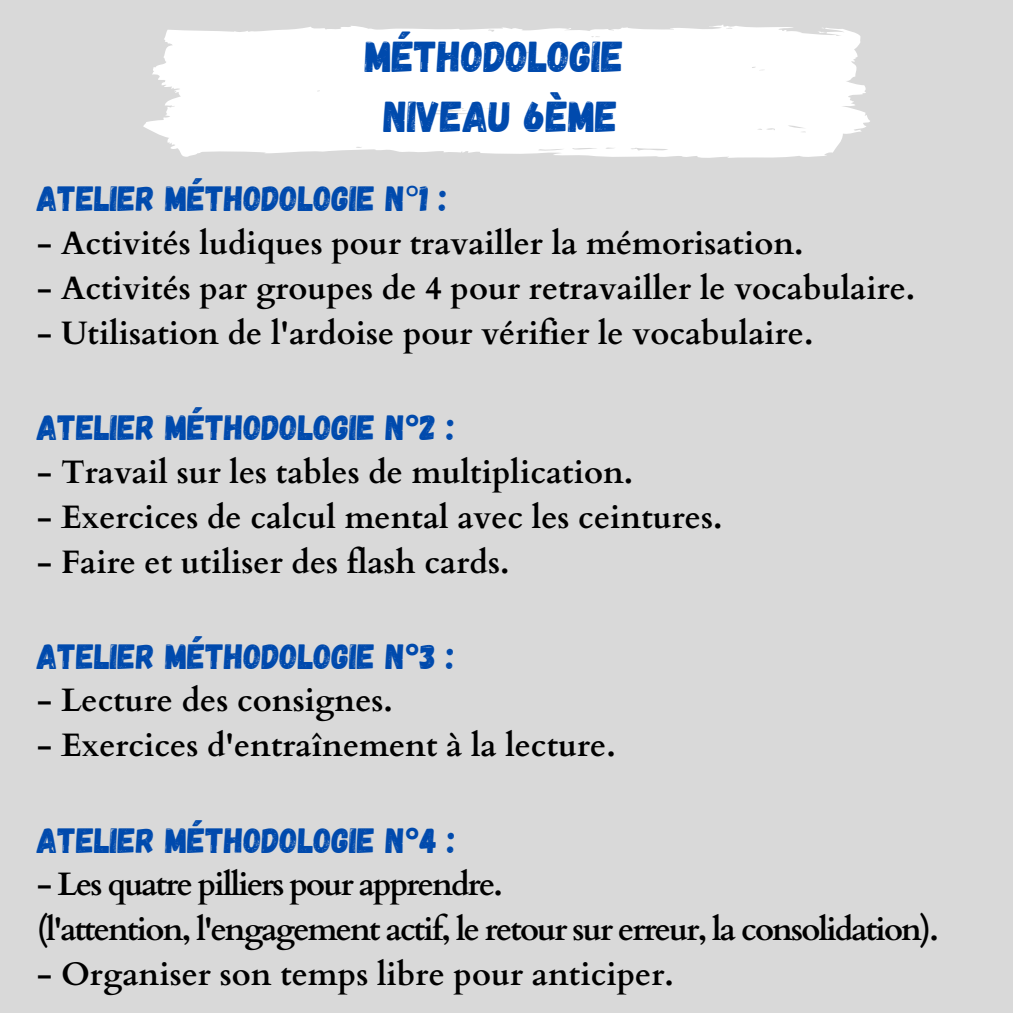
<style>
.page{position:relative;width:1013px;height:1013px;background:#fff}
.page>*{position:absolute;margin:0;border:0;box-sizing:border-box;transform-origin:0 0}
.t1{font:43.12px "Gagalin";color:#004aad}
.t2{font:35px "Gagalin";color:#004aad}
.t3{font:700 32.5px "Cardo";color:#000}
.t4{font:700 32.5px "Cardo";letter-spacing:-.055em;color:#000}
.s1{font-family:"Noto Sans"}
.s2{font-family:"Noto Sans";font-weight:700}
</style>
<div class="page">
<div style="left:0;top:0;width:1012px;height:1012px;background:#d9d9d9"></div>
<svg style="left:143px;top:25px;width:727px;height:133px;background:#fafafa"></svg>
<p class="t1" style="left:365px;top:29px;width:260px">MÉTHODOLOGIE</p>
<p class="t1" style="left:384px;top:89px;width:235px">NIVEAU 6ÈME</p>
<p class="t2" style="left:37px;top:176px;width:411px">ATELIER MÉTHODOLOGIE N<span class="s1">°</span>1 :</p>
<p class="t3" style="left:37px;top:221px;width:768px">- Activités ludiques pour travailler la mémorisation.</p>
<p class="t3" style="left:37px;top:266px;width:880px">- Activités par groupes de 4 pour retravailler le vocabulaire.</p>
<p class="t3" style="left:37px;top:311px;width:778px">- Utilisation de l'ardoise pour vérifier le vocabulaire.</p>
<p class="t2" style="left:37px;top:405px;width:419px">ATELIER MÉTHODOLOGIE N<span class="s2">°</span>2 :</p>
<p class="t3" style="left:37px;top:450px;width:598px">- Travail sur les tables de multiplication.</p>
<p class="t3" style="left:37px;top:495px;width:687px">- Exercices de calcul mental avec les ceintures.</p>
<p class="t3" style="left:37px;top:540px;width:474px">- Faire et utiliser des flash cards.</p>
<p class="t2" style="left:37px;top:634px;width:419px">ATELIER MÉTHODOLOGIE N<span class="s2">°</span>3 :</p>
<p class="t3" style="left:37px;top:679px;width:357px">- Lecture des consignes.</p>
<p class="t3" style="left:37px;top:724px;width:580px">- Exercices d'entraînement à la lecture.</p>
<p class="t2" style="left:37px;top:817px;width:420px">ATELIER MÉTHODOLOGIE N<span class="s2">°</span>4 :</p>
<p class="t4" style="left:37px;top:863px;width:467px">- Les quatre pilliers pour apprendre.</p>
<p class="t4" style="left:37px;top:908px;width:903px">(l'attention, l'engagement actif, le retour sur erreur, la consolidation).</p>
<p class="t3" style="left:37px;top:953px;width:638px">- Organiser son temps libre pour anticiper.</p>
</div>
